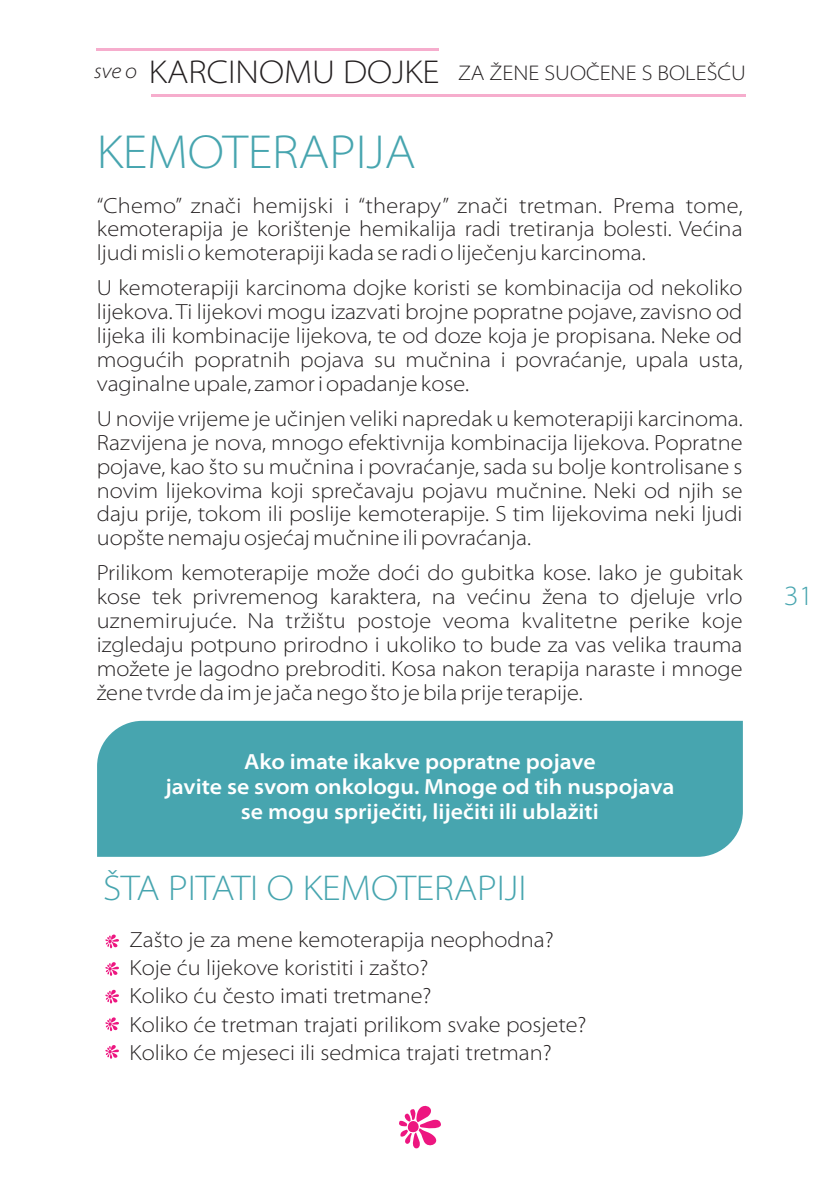
<style>
.page{position:relative;width:840px;height:1191px;background:#fff}
.page>*{position:absolute;margin:0;border:0;box-sizing:border-box;transform-origin:0 0}
.t1{font:300 semi-expanded 48px "Myriad Pro";color:#47a5af}
.t2{font:300 semi-expanded 36px "Myriad Pro";color:#47a5af}
.t3{font:300 semi-expanded 28px "Myriad Pro";color:#47a5af}
.t4{font:300 semi-expanded 22px/23.8px "Myriad Pro";color:#231f20;text-align:justify}
.t5{font:600 semi-expanded 22px/25.2px "Myriad Pro";color:#fff;text-align:center}
.t6{font:300 semi-expanded 21.4px "Myriad Pro";color:#231f20}
.s1{font-style:italic}
.s2{font-size:33.2px}
</style>
<div class="page">
<hr style="left:96px;top:48px;width:343px;height:2px;background:#f6adcd">
<hr style="left:151px;top:94px;width:594px;height:2px;background:#f6adcd">
<svg style="left:399px;top:1105px;width:42px;height:44px"></svg>
<div style="left:97px;top:721px;width:645px;height:136px;background:#47a5af"></div>
<svg style="left:105px;top:989px;width:14px;height:15px"></svg>
<svg style="left:105px;top:1017px;width:14px;height:15px"></svg>
<svg style="left:105px;top:1045px;width:14px;height:14px"></svg>
<svg style="left:105px;top:934px;width:14px;height:15px"></svg>
<svg style="left:105px;top:962px;width:14px;height:14px"></svg>
<p class="t6" style="left:94px;top:64px;width:653px"><span class="s1">sve o</span> <span class="s2">KARCINOMU DOJKE</span> ZA ŽENE SUOČENE S BOLEŠĆU</p>
<h1 class="t1" style="left:97px;top:132px;width:320px">KEMOTERAPIJA</h1>
<p class="t4" style="left:97px;top:195px;width:647px">“Chemo” znači hemijski i “therapy” znači tretman. Prema tome, kemoterapija je korištenje hemikalija radi tretiranja bolesti. Većina ljudi misli o kemoterapiji kada se radi o liječenju karcinoma.</p>
<p class="t4" style="left:97px;top:278px;width:647px">U kemoterapiji karcinoma dojke koristi se kombinacija od nekoliko lijekova. Ti lijekovi mogu izazvati brojne popratne pojave, zavisno od lijeka ili kombinacije lijekova, te od doze koja je propisana. Neke od mogućih popratnih pojava su mučnina i povraćanje, upala usta, vaginalne upale, zamor i opadanje kose.</p>
<p class="t4" style="left:97px;top:408px;width:647px">U novije vrijeme je učinjen veliki napredak u kemoterapiji karcinoma.<br>Razvijena je nova, mnogo efektivnija kombinacija lijekova. Popratne pojave, kao što su mučnina i povraćanje, sada su bolje kontrolisane s novim lijekovima koji sprečavaju pojavu mučnine. Neki od njih se daju prije, tokom ili poslije kemoterapije. S tim lijekovima neki ljudi uopšte nemaju osjećaj mučnine ili povraćanja.</p>
<p class="t4" style="left:97px;top:563px;width:647px">Prilikom kemoterapije može doći do gubitka kose. Iako je gubitak kose tek privremenog karaktera, na većinu žena to djeluje vrlo uznemirujuće. Na tržištu postoje veoma kvalitetne perike koje izgledaju potpuno prirodno i ukoliko to bude za vas velika trauma možete je lagodno prebroditi. Kosa nakon terapija naraste i mnoge žene tvrde da im je jača nego što je bila prije terapije.</p>
<p class="t5" style="left:165px;top:751px;width:510px">Ako imate ikakve popratne pojave<br>javite se svom onkologu. Mnoge od tih nuspojava se mogu spriječiti, liječiti ili ublažiti</p>
<h2 class="t2" style="left:103px;top:873px;width:425px">ŠTA PITATI O KEMOTERAPIJI</h2>
<p class="t4" style="left:129px;top:927px;width:458px;line-height:28.2px;text-align:left">Zašto je za mene kemoterapija neophodna?<br>Koje ću lijekove koristiti i zašto?<br>Koliko ću često imati tretmane?<br>Koliko će tretman trajati prilikom svake posjete?<br>Koliko će mjeseci ili sedmica trajati tretman?</p>
<p class="t3" style="left:783px;top:583px;width:31px">31</p>
</div>
